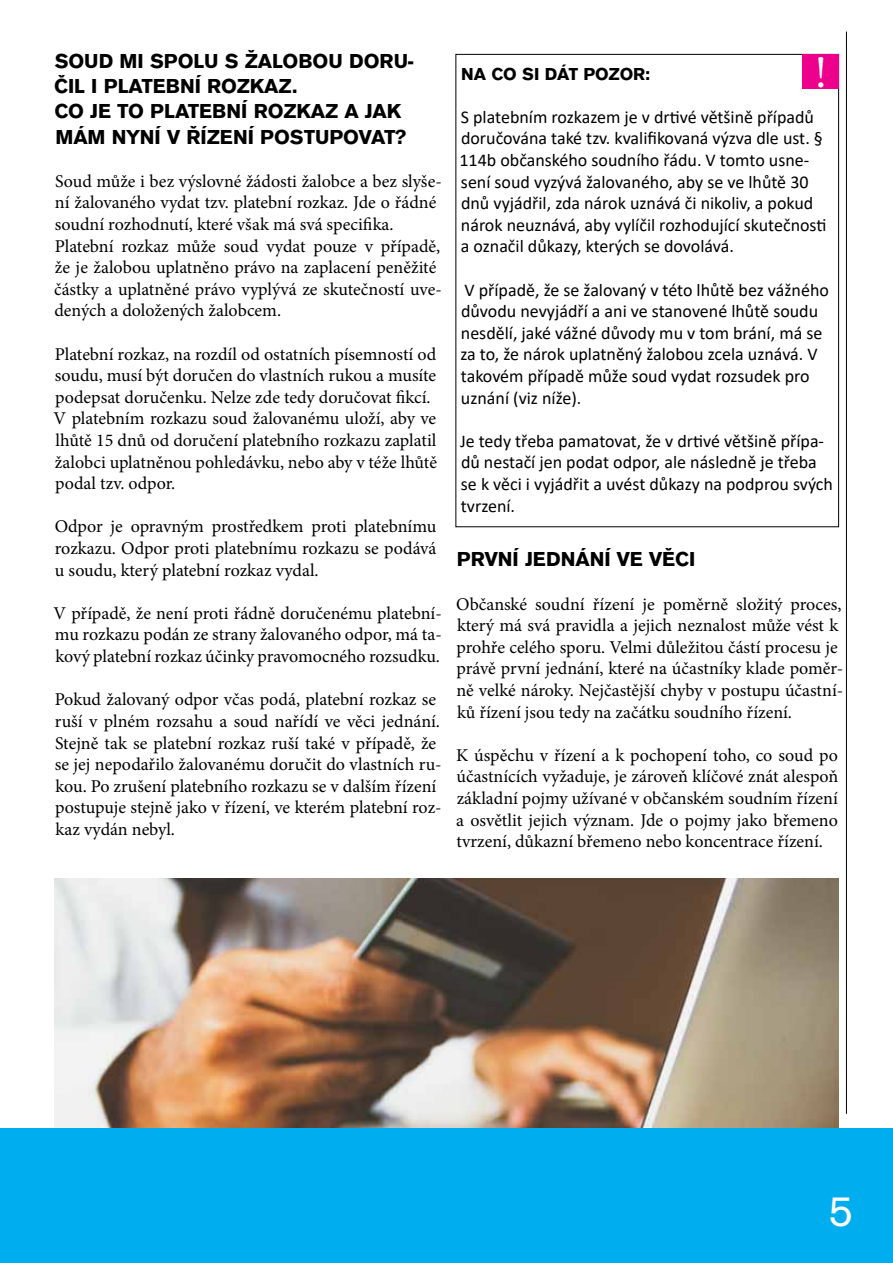
<style>
.page{position:relative;width:893px;height:1263px;background:#fff}
.page>*{position:absolute;margin:0;border:0;box-sizing:border-box;transform-origin:0 0}
.t1{font:45px "Minion Pro";color:#fff}
.t2{font:45px "Accius TOT";color:#fff}
.t3{font:700 21px/25.2px "Accius TOT";color:#000}
.t4{font:18px/21.6px "Minion Pro";color:#000}
.t5{font:18px/21.6px "Calibri";color:#000}
.t6{font:700 18px "Accius TOT";color:#000}
</style>
<div class="page">
<img style="left:54px;top:879px;width:785px;height:249px">
<div style="left:0;top:1128px;width:892px;height:135px;background:#00aeef"></div>
<hr style="left:846px;top:32px;width:1px;height:1082px;background:#000">
<div style="left:803px;top:54px;width:36px;height:35px;background:#ec008c"></div>
<p class="t3" style="left:54px;top:49px;width:361px">SOUD MI SPOLU S ŽALOBOU DORU-<br>ČIL I PLATEBNÍ ROZKAZ.<br>CO JE TO PLATEBNÍ ROZKAZ A JAK<br>MÁM NYNÍ V ŘÍZENÍ POSTUPOVAT?</p>
<p class="t4" style="left:54px;top:170px;width:389px">Soud může i bez výslovné žádosti žalobce a bez slyše&shy;ní žalovaného vydat tzv. platební rozkaz. Jde o řádné soudní rozhodnutí, které však má svá specifika.<br>Platební rozkaz může soud vydat pouze v případě, že je žalobou uplatněno právo na zaplacení peněžité částky a uplatněné právo vyplývá ze skutečností uve&shy;dených a doložených žalobcem.</p>
<p class="t4" style="left:53px;top:343px;width:385px">Platební rozkaz, na rozdíl od ostatních písemností od soudu, musí být doručen do vlastních rukou a musíte podepsat doručenku. Nelze zde tedy doručovat fikcí.<br>V platebním rozkazu soud žalovanému uloží, aby ve lhůtě 15 dnů od doručení platebního rozkazu zaplatil žalobci uplatněnou pohledávku, nebo aby v téže lhůtě podal tzv. odpor.</p>
<p class="t4" style="left:55px;top:516px;width:383px;text-align:justify">Odpor je opravným prostředkem proti platebnímu rozkazu. Odpor proti platebnímu rozkazu se podává u soudu, který platební rozkaz vydal.</p>
<p class="t4" style="left:53px;top:602px;width:390px;text-align:justify">V případě, že není proti řádně doručenému platební&shy;mu rozkazu podán ze strany žalovaného odpor, má ta&shy;kový platební rozkaz účinky pravomocného rozsudku.</p>
<p class="t4" style="left:55px;top:689px;width:388px">Pokud žalovaný odpor včas podá, platební rozkaz se ruší v plném rozsahu a soud nařídí ve věci jednání.<br>Stejně tak se platební rozkaz ruší také v případě, že se jej nepodařilo žalovanému doručit do vlastních ru&shy;kou. Po zrušení platebního rozkazu se v dalším řízení postupuje stejně jako v řízení, ve kterém platební roz&shy;kaz vydán nebyl.</p>
<h1 class="t1" style="left:815px;top:42px;width:14px">!</h1>
<p class="t6" style="left:461px;top:63px;width:190px">NA CO SI DÁT POZOR:</p>
<p class="t5" style="left:459px;top:105px;width:368px">S platebním rozkazem je v drtivé většině případů doručována také tzv. kvalifikovaná výzva dle ust. § 114b občanského soudního řádu. V tomto usne&shy;sení soud vyzývá žalovaného, aby se ve lhůtě 30 dnů vyjádřil, zda nárok uznává či nikoliv, a pokud nárok neuznává, aby vylíčil rozhodující skutečnosti a označil důkazy, kterých se dovolává.</p>
<p class="t5" style="left:460px;top:278px;width:370px">V případě, že se žalovaný v této lhůtě bez vážného důvodu nevyjádří a ani ve stanovené lhůtě soudu nesdělí, jaké vážné důvody mu v tom brání, má se za to, že nárok uplatněný žalobou zcela uznává. V takovém případě může soud vydat rozsudek pro uznání (viz níže).</p>
<p class="t5" style="left:460px;top:429px;width:374px">Je tedy třeba pamatovat, že v drtivé většině přípa&shy;dů nestačí jen podat odpor, ale následně je třeba se k věci i vyjádřit a uvést důkazy na podprou svých tvrzení.</p>
<p class="t3" style="left:457px;top:547px;width:240px">PRVNÍ JEDNÁNÍ VE VĚCI</p>
<p class="t4" style="left:456px;top:593px;width:389px">Občanské soudní řízení je poměrně složitý proces, který má svá pravidla a jejich neznalost může vést k prohře celého sporu. Velmi důležitou částí procesu je právě první jednání, které na účastníky klade poměr&shy;ně velké nároky. Nejčastější chyby v postupu účastní&shy;ků řízení jsou tedy na začátku soudního řízení.</p>
<p class="t4" style="left:456px;top:744px;width:384px;text-align:justify">K úspěchu v řízení a k pochopení toho, co soud po účastnících vyžaduje, je zároveň klíčové znát alespoň základní pojmy užívané v občanském soudním řízení a osvětlit jejich význam. Jde o pojmy jako břemeno tvrzení, důkazní břemeno nebo koncentrace řízení.</p>
<h1 class="t2" style="left:828px;top:1186px;width:27px">5</h1>
</div>
